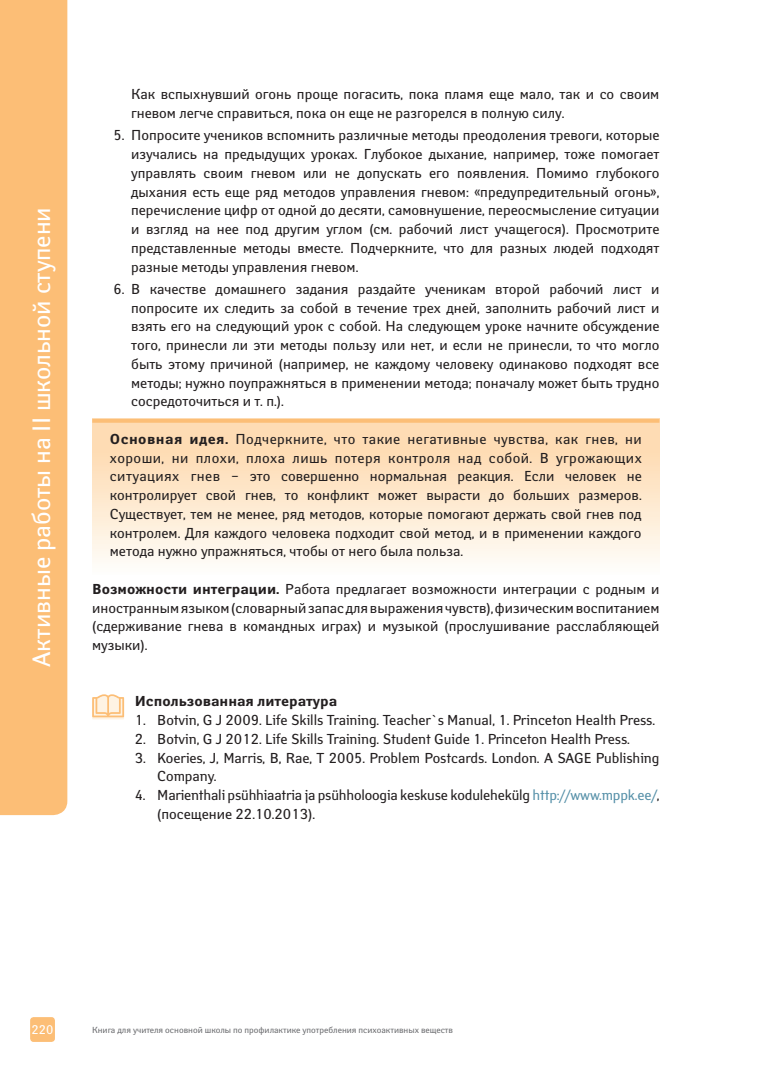
<style>
.page{position:relative;width:780px;height:1088px;background:#fff}
.page>*{position:absolute;margin:0;border:0;box-sizing:border-box;transform-origin:0 0}
.t1{font:25px "Yanus";color:#fff}
.t2{font:14.38px/18.8px "Yanus";color:#231f20;text-align:justify}
.t3{font:700 14.38px "Yanus";color:#231f20}
.t4{font:12.5px "Yanus";color:#fff}
.t5{font:8.75px "Yanus";color:#6c6d70}
.s1{font-weight:700}
.s2{color:#5791a9}
</style>
<div class="page">
<div style="left:30px;top:1017px;width:25px;height:25px;background:#fcbe76;border-radius:3px"></div>
<div style="left:0;top:0;width:67px;height:815px;background:#fcbe76"></div>
<div style="left:92px;top:418px;width:567px;height:156px;background:linear-gradient(to bottom,#fed5a6,#fefcf7)"></div>
<svg style="left:92px;top:419px;width:567px;height:4px;background:#fcbf79"></svg>
<svg style="left:92px;top:694px;width:32px;height:25px"></svg>
<h1 class="t1" style="left:26px;top:667px;width:461px;rotate:-90deg">Активные работы на II школьной ступени</h1>
<p class="t2" style="left:131px;top:85px;width:529px">Как вспыхнувший огонь проще погасить, пока пламя еще мало, так и со своим гневом легче справиться, пока он еще не разгорелся в полную силу.</p>
<p class="t2" style="left:131px;top:126px;width:530px;text-indent:-18px">5. Попросите учеников вспомнить различные методы преодоления тревоги, которые изучались на предыдущих уроках. Глубокое дыхание, например, тоже помогает управлять своим гневом или не допускать его появления. Помимо глубокого дыхания есть еще ряд методов управления гневом: «предупредительный огонь», перечисление цифр от одной до десяти, самовнушение, переосмысление ситуации и взгляд на нее под другим углом (см. рабочий лист учащегося). Просмотрите представленные методы вместе. Подчеркните, что для разных людей подходят разные методы управления гневом.</p>
<p class="t2" style="left:131px;top:279px;width:530px;text-indent:-18px">6. В качестве домашнего задания раздайте ученикам второй рабочий лист и попросите их следить за собой в течение трех дней, заполнить рабочий лист и взять его на следующий урок с собой. На следующем уроке начните обсуждение того, принесли ли эти методы пользу или нет, и если не принесли, то что могло быть этому причиной (например, не каждому человеку одинаково подходят все методы; нужно поупражняться в применении метода; поначалу может быть трудно сосредоточиться и т. п.).</p>
<p class="t2" style="left:110px;top:429px;width:533px"><span class="s1">Основная идея.</span> Подчеркните, что такие негативные чувства, как гнев, ни хороши, ни плохи, плоха лишь потеря контроля над собой. В угрожающих ситуациях гнев – это совершенно нормальная реакция. Если человек не контролирует свой гнев, то конфликт может вырасти до больших размеров.<br>Существует, тем не менее, ряд методов, которые помогают держать свой гнев под контролем. Для каждого человека подходит свой метод, и в применении каждого метода нужно упражняться, чтобы от него была польза.</p>
<p class="t2" style="left:92px;top:579px;width:568px"><span class="s1">Возможности интеграции.</span> Работа предлагает возможности интеграции с родным и иностранным языком (словарный запас для выражения чувств), физическим воспитанием (сдерживание гнева в командных играх) и музыкой (прослушивание расслабляющей музыки).</p>
<p class="t3" style="left:135px;top:693px;width:204px">Использованная литература</p>
<p class="t2" style="left:135px;top:711px;width:522px">1. Botvin, G J 2009. Life Skills Training. Teacher`s Manual, 1. Princeton Health Press.</p>
<p class="t2" style="left:135px;top:729px;width:496px">2. Botvin, G J 2012. Life Skills Training. Student Guide 1. Princeton Health Press.</p>
<p class="t2" style="left:157px;top:748px;width:503px;text-indent:-22px">3. Koeries, J, Marris, B, Rae, T 2005. Problem Postcards. London. A SAGE Publishing<br>Company.</p>
<p class="t2" style="left:157px;top:785px;width:503px;text-indent:-22px">4. Marienthali psühhiaatria ja psühholoogia keskuse kodulehekülg <span class="s2">http://www.mppk.ee/</span>, (посещение 22.10.2013).</p>
<p class="t4" style="left:32px;top:1022px;width:23px">220</p>
<p class="t5" style="left:92px;top:1024px;width:362px">Книга для учителя основной школы по профилактике употребления психоактивных веществ</p>
</div>
